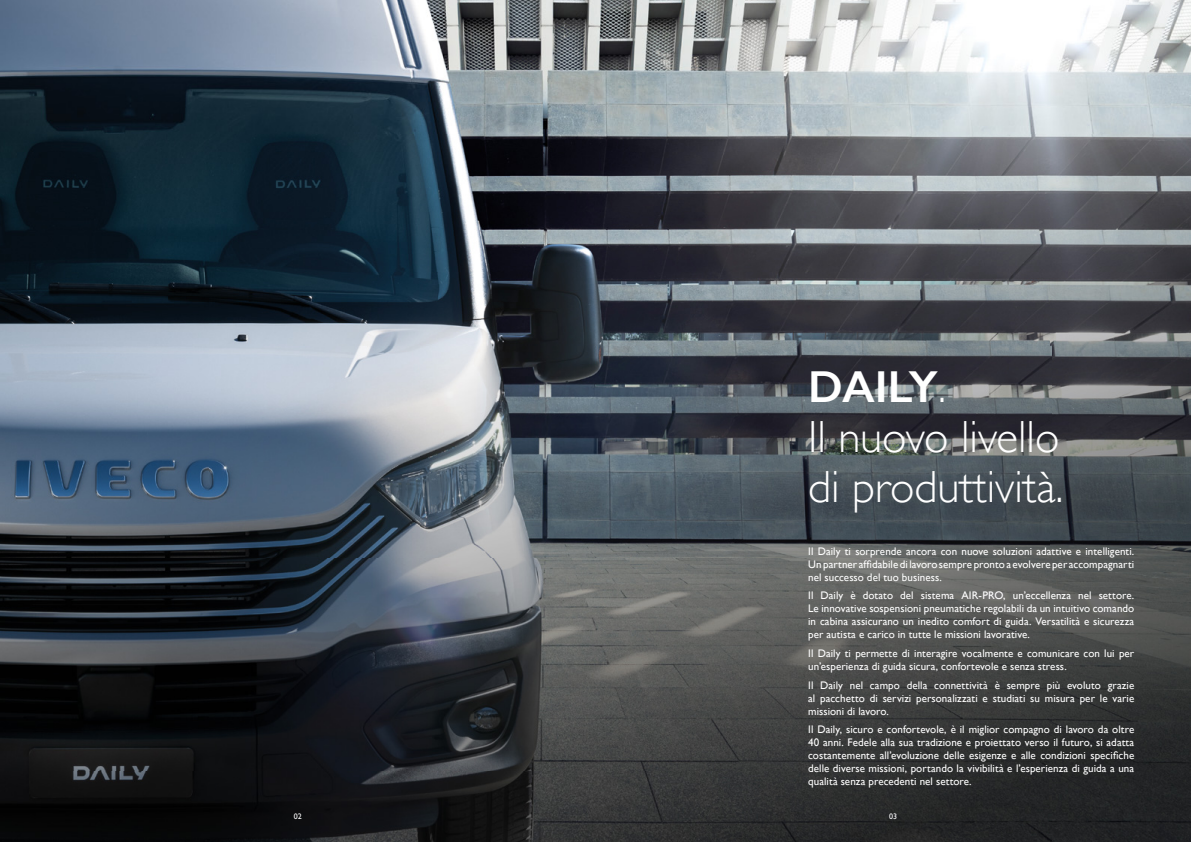
<style>
.page{position:relative;width:1191px;height:842px;background:#fff}
.page>*{position:absolute;margin:0;border:0;box-sizing:border-box;transform-origin:0 0}
.t1{font:300 45px/50px "Gill Sans";color:#fff}
.t2{font:11px/13px "Gill Sans";letter-spacing:.005em;color:#fff;text-align:justify}
.t3{font:8px "Gill Sans";color:#fff}
.s1{font-weight:600}
</style>
<div class="page">
<img style="left:0;top:0;width:1191px;height:842px">
<h1 class="t1" style="left:808px;top:360px;width:257px"><span class="s1">DAILY</span>.<br>Il nuovo livello di produttività.</h1>
<p class="t2" style="left:808px;top:544px;width:328px">Il Daily ti sorprende ancora con nuove soluzioni adattive e intelligenti.<br>Un partner affidabile di lavoro sempre pronto a evolvere per accompagnarti nel successo del tuo business.</p>
<p class="t2" style="left:808px;top:589px;width:327px">Il Daily è dotato del sistema AIR-PRO, un’eccellenza nel settore.<br>Le innovative sospensioni pneumatiche regolabili da un intuitivo comando in cabina assicurano un inedito comfort di guida. Versatilità e sicurezza per autista e carico in tutte le missioni lavorative.</p>
<p class="t2" style="left:808px;top:647px;width:327px">Il Daily ti permette di interagire vocalmente e comunicare con lui per un’esperienza di guida sicura, confortevole e senza stress.</p>
<p class="t2" style="left:808px;top:678px;width:327px">Il Daily nel campo della connettività è sempre più evoluto grazie al pacchetto di servizi personalizzati e studiati su misura per le varie missioni di lavoro.</p>
<p class="t2" style="left:808px;top:723px;width:327px">Il Daily, sicuro e confortevole, è il miglior compagno di lavoro da oltre 40 anni. Fedele alla sua tradizione e proiettato verso il futuro, si adatta costantemente all’evoluzione delle esigenze e alle condizioni specifiche delle diverse missioni, portando la vivibilità e l’esperienza di guida a una qualità senza precedenti nel settore.</p>
<p class="t3" style="left:294px;top:812px;width:10px">02</p>
<p class="t3" style="left:889px;top:812px;width:10px">03</p>
</div>
